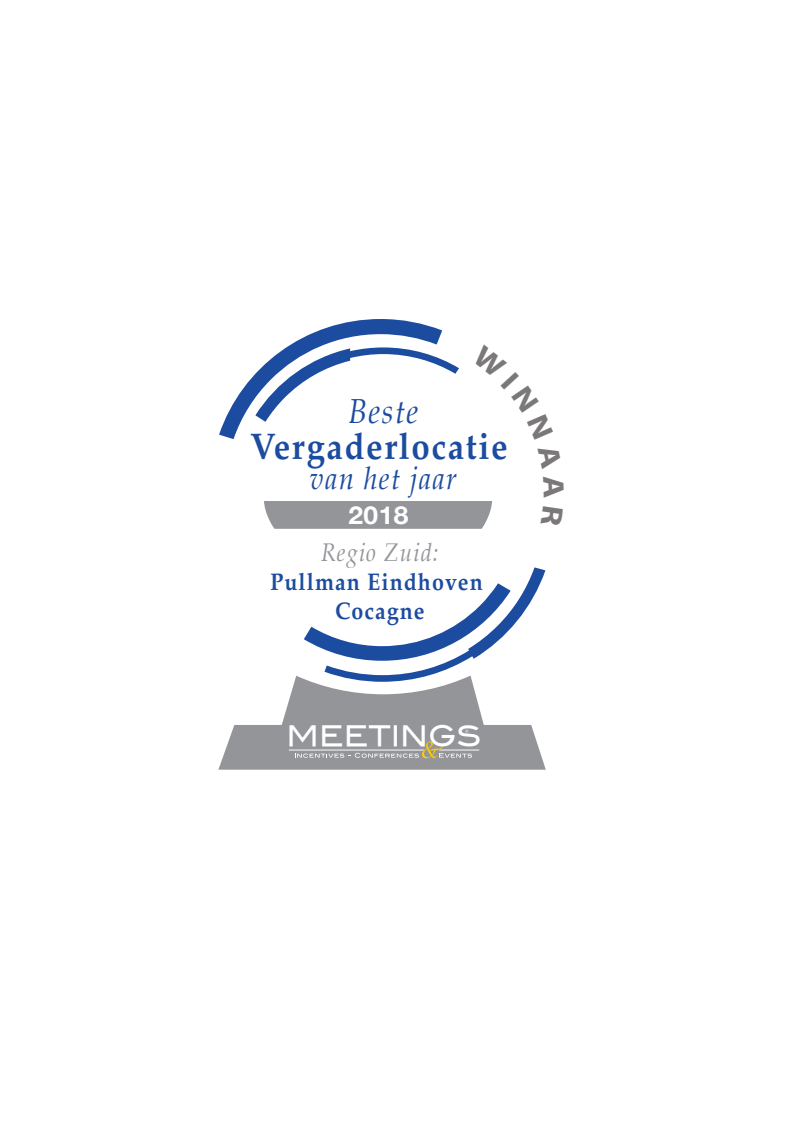
<style>
.page{position:relative;width:794px;height:1134px;background:#fff}
.page>*{position:absolute;margin:0;border:0;box-sizing:border-box;transform-origin:0 0}
.t1{font:700 37px "Palatino";letter-spacing:.05em;color:#1c4ca0;scale:.89 1}
.t2{font:italic 34px "Palatino";letter-spacing:.05em;color:#1c4ca0;scale:.89 1}
.t3{font:italic 31px "Palatino";letter-spacing:.05em;color:#1c4ca0;scale:.89 1}
.t4{font:28.3px "Blair Md ITCTT Medium";color:#fff;scale:.93 1}
.t5{font:italic 25px "Palatino";letter-spacing:.05em;color:#939598;scale:.89 1}
.t6{font:700 24.7px "Helvetica Neue";color:#fff;scale:1.06 1}
.t7{font:700 24px/29px "Palatino";letter-spacing:.05em;color:#1c4ca0;text-align:center;scale:.89 1}
</style>
<div class="page">
<svg style="left:219px;top:319px;width:240px;height:120px"></svg>
<div style="left:264px;top:501px;width:228px;height:28px;background:#939598"></div>
<svg style="left:218px;top:567px;width:328px;height:203px"></svg>
<h2 class="t2" style="left:348px;top:383px;width:80px">Beste</h2>
<h1 class="t1" style="left:250px;top:415px;width:291px">Vergaderlocatie</h1>
<p class="t3" style="left:310px;top:452px;width:167px">van het jaar</p>
<p class="t6" style="left:348px;top:496px;width:58px">2018</p>
<p class="t5" style="left:321px;top:531px;width:133px">Regio Zuid:</p>
<p class="t7" style="left:270px;top:566px;width:240px">Pullman Eindhoven<br>Cocagne</p>
<p class="t4" style="left:287px;top:713px;width:211px">MEETINGS</p>
</div>
